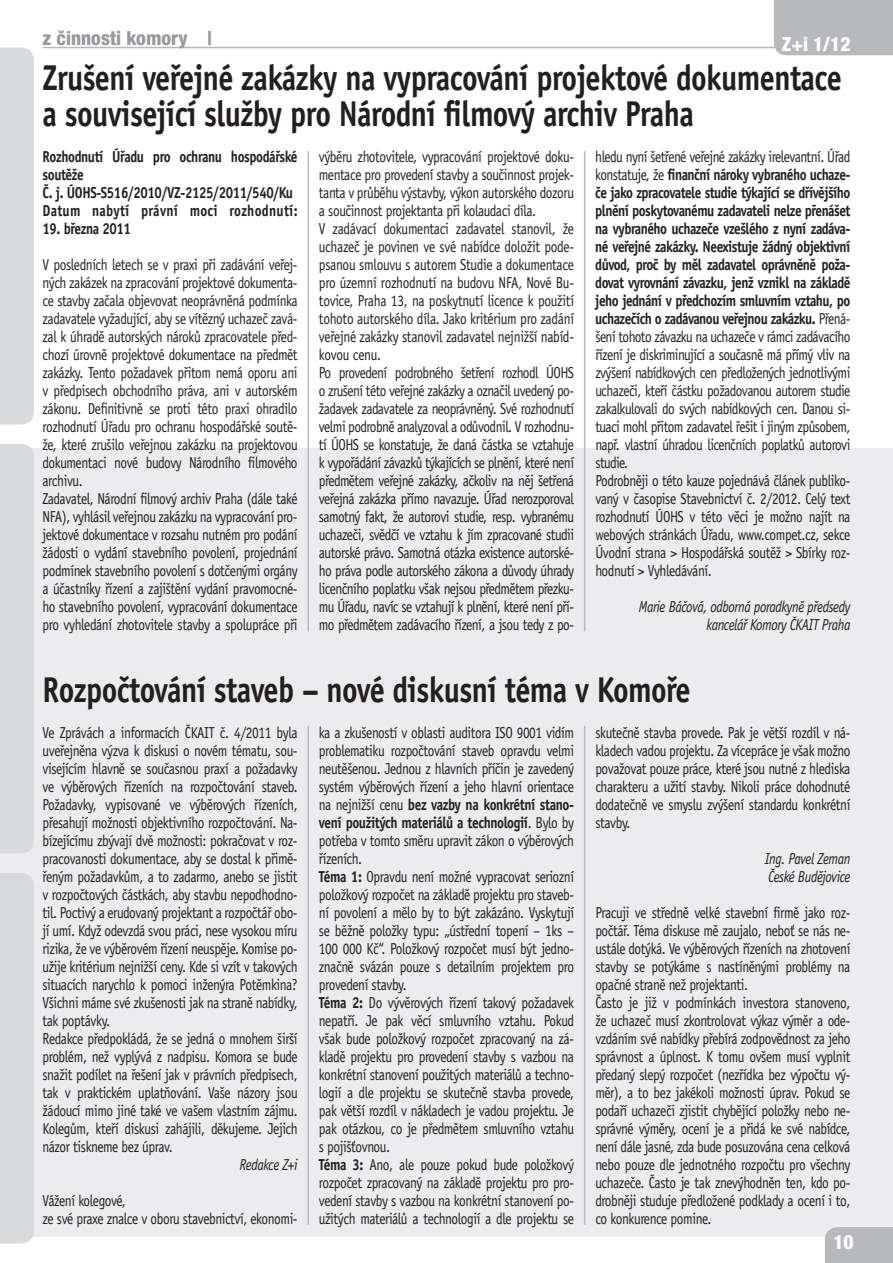
<style>
.page{position:relative;width:893px;height:1263px;background:#fff}
.page>*{position:absolute;margin:0;border:0;box-sizing:border-box;transform-origin:0 0}
.t1{font:700 36px/36px "Officina Sans CE";letter-spacing:-.02em;color:#231f20;scale:.84 1}
.t2{font:800 condensed 19.5px "Helvetica Neue LT Pro";color:#97999c}
.t3{font:800 condensed 19.5px "Helvetica Neue LT Pro";color:#fff}
.t4{font:15.9px/18px "Officina Sans CE";letter-spacing:-.03em;color:#231f20;scale:.84 1}
.t5{font:700 15.9px/18px "Officina Sans CE";letter-spacing:-.03em;color:#231f20;scale:.84 1}
.t6{font:italic 15.9px/18px "Officina Sans CE";letter-spacing:-.03em;color:#231f20;text-align:right;scale:.84 1}
.s1{font-weight:700}
</style>
<div class="page">
<hr style="left:43px;top:47px;width:814px;height:1px;background:#b8b9bc">
<div style="left:0;top:448px;width:893px;height:789px;background:#ececee"></div>
<div style="left:0;top:48px;width:34px;height:376px;background:#d9dadc"></div>
<div style="left:0;top:873px;width:34px;height:370px;background:#d9dadc"></div>
<div style="left:0;top:444px;width:34px;height:409px;background:#d9dadc"></div>
<div style="left:825px;top:1227px;width:68px;height:36px;background:#b8b9bc"></div>
<div style="left:774px;top:0;width:119px;height:55px;background:#b8b9bc"></div>
<hr style="left:584px;top:151px;width:1px;height:480px;background:#b8b9bc">
<hr style="left:584px;top:726px;width:1px;height:499px;background:#b8b9bc">
<hr style="left:308px;top:151px;width:1px;height:480px;background:#b8b9bc">
<hr style="left:308px;top:726px;width:1px;height:499px;background:#b8b9bc">
<p class="t2" style="left:43px;top:26px;width:171px">z činnosti komory |</p>
<p class="t3" style="left:782px;top:32px;width:70px">Z+i 1/12</p>
<h1 class="t1" style="left:43px;top:60px;width:953px">Zrušení veřejné zakázky na vypracování projektové dokumentace a související služby pro Národní filmový archiv Praha</h1>
<p class="t5" style="left:43px;top:148px;width:305px">Rozhodnutí Úřadu pro ochranu hospodářské soutěže<br>Č. j. ÚOHS-S516/2010/VZ-2125/2011/540/Ku Datum nabytí právní moci rozhodnutí:</p>
<p class="t5" style="left:43px;top:220px;width:107px">19. března 2011</p>
<p class="t4" style="left:43px;top:256px;width:305px">V posledních letech se v praxi při zadávání veřej&shy;ných zakázek na zpracování projektové dokumenta&shy;ce stavby začala objevovat neoprávněná podmínka zadavatele vyžadující, aby se vítězný uchazeč zavá&shy;zal k úhradě autorských nároků zpracovatele před&shy;chozí úrovně projektové dokumentace na předmět zakázky. Tento požadavek přitom nemá oporu ani v předpisech obchodního práva, ani v autorském zákonu. Definitivně se proti této praxi ohradilo rozhodnutí Úřadu pro ochranu hospodářské soutě&shy;že, které zrušilo veřejnou zakázku na projektovou dokumentaci nové budovy Národního filmového archivu.<br>Zadavatel, Národní filmový archiv Praha (dále také NFA), vyhlásil veřejnou zakázku na vypracování pro&shy;jektové dokumentace v rozsahu nutném pro podání žádosti o vydání stavebního povolení, projednání podmínek stavebního povolení s dotčenými orgány a účastníky řízení a zajištění vydání pravomocné&shy;ho stavebního povolení, vypracování dokumentace pro vyhledání zhotovitele stavby a spolupráce při</p>
<p class="t4" style="left:319px;top:148px;width:305px">výběru zhotovitele, vypracování projektové doku&shy;mentace pro provedení stavby a součinnost projek&shy;tanta v průběhu výstavby, výkon autorského dozoru a součinnost projektanta při kolaudaci díla.<br>V zadávací dokumentaci zadavatel stanovil, že uchazeč je povinen ve své nabídce doložit pode&shy;psanou smlouvu s autorem Studie a dokumentace pro územní rozhodnutí na budovu NFA, Nové Bu&shy;tovice, Praha 13, na poskytnutí licence k použití tohoto autorského díla. Jako kritérium pro zadání veřejné zakázky stanovil zadavatel nejnižší nabíd&shy;kovou cenu.<br>Po provedení podrobného šetření rozhodl ÚOHS o zrušení této veřejné zakázky a označil uvedený po&shy;žadavek zadavatele za neoprávněný. Své rozhodnutí velmi podrobně analyzoval a odůvodnil. V rozhodnu&shy;tí ÚOHS se konstatuje, že daná částka se vztahuje k vypořádání závazků týkajících se plnění, které není předmětem veřejné zakázky, ačkoliv na něj šetřená veřejná zakázka přímo navazuje. Úřad nerozporoval samotný fakt, že autorovi studie, resp. vybranému uchazeči, svědčí ve vztahu k jím zpracované studii autorské právo. Samotná otázka existence autorské&shy;ho práva podle autorského zákona a důvody úhrady licenčního poplatku však nejsou předmětem přezku&shy;mu Úřadu, navíc se vztahují k plnění, které není pří&shy;mo předmětem zadávacího řízení, a jsou tedy z po-</p>
<p class="t4" style="left:595px;top:148px;width:305px">hledu nyní šetřené veřejné zakázky irelevantní. Úřad konstatuje, že <span class="s1">finanční nároky vybraného uchaze&shy;če jako zpracovatele studie týkající se dřívějšího plnění poskytovanému zadavateli nelze přenášet na vybraného uchazeče vzešlého z nyní zadáva&shy;né veřejné zakázky. Neexistuje žádný objektivní důvod, proč by měl zadavatel oprávněně poža&shy;dovat vyrovnání závazku, jenž vznikl na základě jeho jednání v předchozím smluvním vztahu, po uchazečích o zadávanou veřejnou zakázku.</span> Přená&shy;šení tohoto závazku na uchazeče v rámci zadávacího řízení je diskriminující a současně má přímý vliv na zvýšení nabídkových cen předložených jednotlivými uchazeči, kteří částku požadovanou autorem studie zakalkulovali do svých nabídkových cen. Danou si&shy;tuaci mohl přitom zadavatel řešit i jiným způsobem, např. vlastní úhradou licenčních poplatků autorovi studie.<br>Podrobněji o této kauze pojednává článek publiko&shy;vaný v časopise Stavebnictví č. 2/2012. Celý text rozhodnutí ÚOHS v této věci je možno najít na webových stránkách Úřadu, www. compet. cz, sekce Úvodní strana &gt; Hospodářská soutěž &gt; Sbírky roz&shy;hodnutí &gt; Vyhledávání.</p>
<p class="t6" style="left:639px;top:598px;width:254px">Marie Báčová, odborná poradkyně předsedy kancelář Komory ČKAIT Praha</p>
<h1 class="t1" style="left:43px;top:672px;width:773px">Rozpočtování staveb – nové diskusní téma v Komoře</h1>
<p class="t4" style="left:43px;top:724px;width:305px">Ve Zprávách a informacích ČKAIT č. 4/2011 byla uveřejněna výzva k diskusi o novém tématu, sou&shy;visejícím hlavně se současnou praxí a požadavky ve výběrových řízeních na rozpočtování staveb.<br>Požadavky, vypisované ve výběrových řízeních, přesahují možnosti objektivního rozpočtování. Na&shy;bízejícímu zbývají dvě možnosti: pokračovat v roz&shy;pracovanosti dokumentace, aby se dostal k přimě&shy;řeným požadavkům, a to zadarmo, anebo se jistit v rozpočtových částkách, aby stavbu nepodhodno&shy;til. Poctivý a erudovaný projektant a rozpočtář obo&shy;jí umí. Když odevzdá svou práci, nese vysokou míru rizika, že ve výběrovém řízení neuspěje. Komise po&shy;užije kritérium nejnižší ceny. Kde si vzít v takových situacích narychlo k pomoci inženýra Potěmkina?<br>Všichni máme své zkušenosti jak na straně nabídky, tak poptávky.<br>Redakce předpokládá, že se jedná o mnohem širší problém, než vyplývá z nadpisu. Komora se bude snažit podílet na řešení jak v právních předpisech, tak v praktickém uplatňování. Vaše názory jsou žádoucí mimo jiné také ve vašem vlastním zájmu.<br>Kolegům, kteří diskusi zahájili, děkujeme. Jejich názor tiskneme bez úprav.</p>
<p class="t6" style="left:240px;top:1156px;width:71px">Redakce Z+i</p>
<p class="t4" style="left:43px;top:1192px;width:305px">Vážení kolegové,<br>ze své praxe znalce v oboru stavebnictví, ekonomi-</p>
<p class="t4" style="left:319px;top:724px;width:305px">ka a zkušeností v oblasti auditora ISO 9001 vidím problematiku rozpočtování staveb opravdu velmi neutěšenou. Jednou z hlavních příčin je zavedený systém výběrových řízení a jeho hlavní orientace na nejnižší cenu <span class="s1">bez vazby na konkrétní stano&shy;vení použitých materiálů a technologií</span>. Bylo by potřeba v tomto směru upravit zákon o výběrových řízeních.<br><span class="s1">Téma 1:</span> Opravdu není možné vypracovat seriozní položkový rozpočet na základě projektu pro staveb&shy;ní povolení a mělo by to být zakázáno. Vyskytují se běžně položky typu: „ústřední topení – 1ks – 100 000 Kč“. Položkový rozpočet musí být jedno&shy;značně svázán pouze s detailním projektem pro provedení stavby.<br><span class="s1">Téma 2:</span> Do vývěrových řízení takový požadavek nepatří. Je pak věcí smluvního vztahu. Pokud však bude položkový rozpočet zpracovaný na zá&shy;kladě projektu pro provedení stavby s vazbou na konkrétní stanovení použitých materiálů a techno&shy;logií a dle projektu se skutečně stavba provede, pak větší rozdíl v nákladech je vadou projektu. Je pak otázkou, co je předmětem smluvního vztahu s pojišťovnou.<br><span class="s1">Téma 3:</span> Ano, ale pouze pokud bude položkový rozpočet zpracovaný na základě projektu pro pro&shy;vedení stavby s vazbou na konkrétní stanovení po&shy;užitých materiálů a technologií a dle projektu se</p>
<p class="t4" style="left:595px;top:724px;width:305px;text-align:justify">skutečně stavba provede. Pak je větší rozdíl v ná&shy;kladech vadou projektu. Za vícepráce je však možno považovat pouze práce, které jsou nutné z hlediska charakteru a užití stavby. Nikoli práce dohodnuté dodatečně ve smyslu zvýšení standardu konkrétní stavby.</p>
<p class="t6" style="left:765px;top:850px;width:104px;text-align:left">Ing. Pavel Zeman<br>České Budějovice</p>
<p class="t4" style="left:595px;top:904px;width:305px">Pracuji ve středně velké stavební firmě jako roz&shy;počtář. Téma diskuse mě zaujalo, neboť se nás ne&shy;ustále dotýká. Ve výběrových řízeních na zhotovení stavby se potýkáme s nastíněnými problémy na opačné straně než projektanti.<br>Často je již v podmínkách investora stanoveno, že uchazeč musí zkontrolovat výkaz výměr a ode&shy;vzdáním své nabídky přebírá zodpovědnost za jeho správnost a úplnost. K tomu ovšem musí vyplnit předaný slepý rozpočet (nezřídka bez výpočtu vý&shy;měr), a to bez jakékoli možnosti úprav. Pokud se podaří uchazeči zjistit chybějící položky nebo ne&shy;správné výměry, ocení je a přidá ke své nabídce, není dále jasné, zda bude posuzována cena celková nebo pouze dle jednotného rozpočtu pro všechny uchazeče. Často je tak znevýhodněn ten, kdo po&shy;drobněji studuje předložené podklady a ocení i to, co konkurence pomine.</p>
<p class="t3" style="left:833px;top:1230px;width:22px">10</p>
</div>
